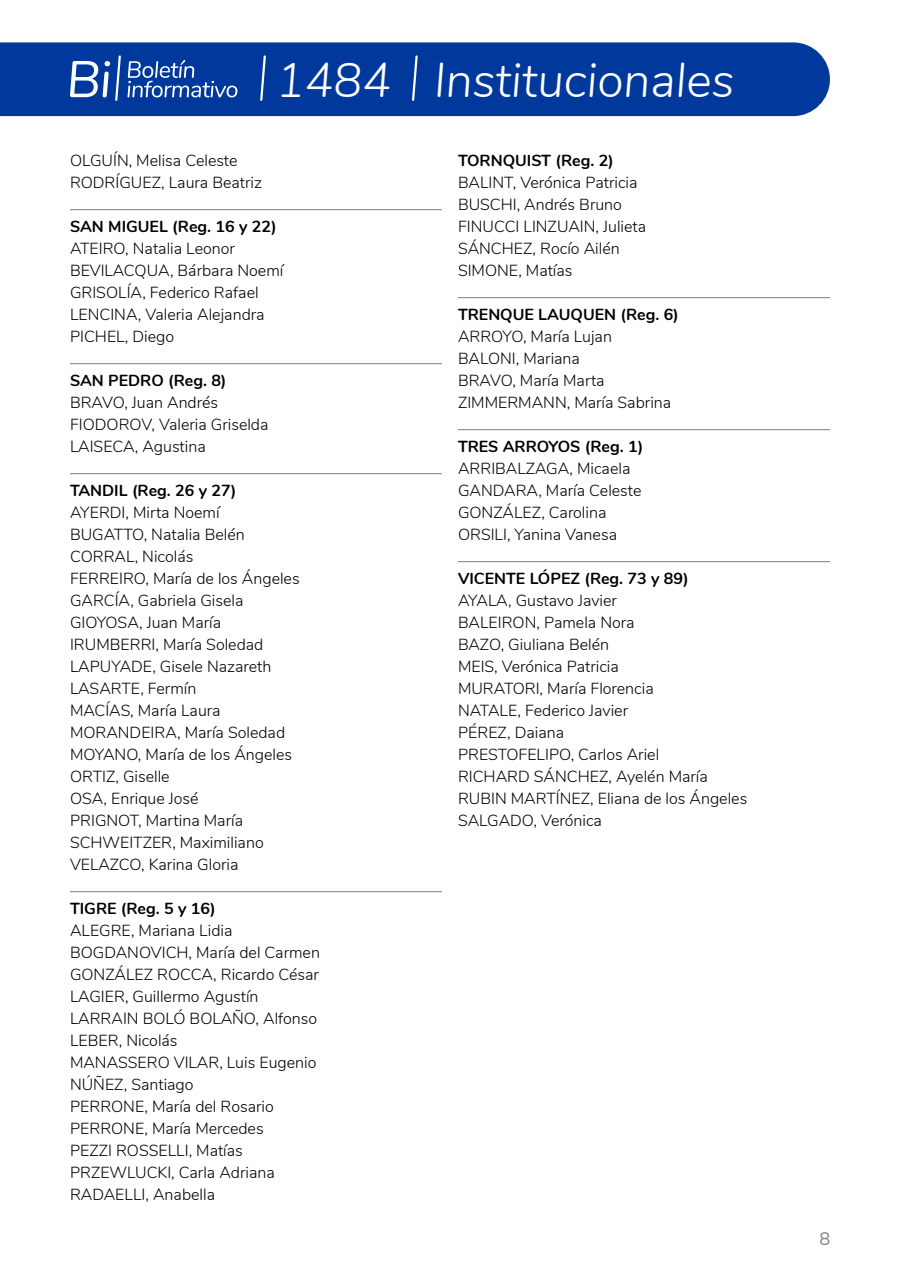
<style>
.page{position:relative;width:900px;height:1280px;background:#fff}
.page>*{position:absolute;margin:0;border:0;box-sizing:border-box;transform-origin:0 0}
.t1{font:italic 300 48px "Nunito";color:#fff}
.t2{font:18px "Nunito";color:#808080}
.t3{font:300 16px/22px "Nunito";color:#000}
.t4{font:700 16px "Nunito";color:#000}
</style>
<div class="page">
<hr style="left:70px;top:209px;width:372px;height:1px;background:#808080">
<hr style="left:70px;top:363px;width:372px;height:1px;background:#808080">
<hr style="left:70px;top:473px;width:372px;height:1px;background:#808080">
<hr style="left:70px;top:891px;width:372px;height:1px;background:#808080">
<hr style="left:458px;top:297px;width:372px;height:1px;background:#808080">
<hr style="left:458px;top:429px;width:372px;height:1px;background:#808080">
<hr style="left:458px;top:561px;width:372px;height:1px;background:#808080">
<div style="left:0;top:42px;width:830px;height:74px;background:#00389b"></div>
<svg style="left:128px;top:60px;width:109px;height:37px;background:#3561af"></svg>
<svg style="left:70px;top:55px;width:51px;height:46px"></svg>
<svg style="left:260px;top:55px;width:6px;height:46px"></svg>
<svg style="left:412px;top:55px;width:6px;height:46px"></svg>
<h1 class="t1" style="left:276px;top:45px;width:117px">1484</h1>
<p class="t3" style="left:70px;top:149px;width:194px">OLGUÍN, Melisa Celeste<br>RODRÍGUEZ, Laura Beatriz</p>
<p class="t4" style="left:70px;top:215px;width:208px">SAN MIGUEL (Reg. 16 y 22)</p>
<p class="t3" style="left:70px;top:237px;width:215px">ATEIRO, Natalia Leonor<br>BEVILACQUA, Bárbara Noemí<br>GRISOLÍA, Federico Rafael<br>LENCINA, Valeria Alejandra<br>PICHEL, Diego</p>
<p class="t4" style="left:70px;top:369px;width:158px">SAN PEDRO (Reg. 8)</p>
<p class="t3" style="left:70px;top:391px;width:200px">BRAVO, Juan Andrés<br>FIODOROV, Valeria Griselda<br>LAISECA, Agustina</p>
<p class="t4" style="left:70px;top:479px;width:168px">TANDIL (Reg. 26 y 27)</p>
<p class="t3" style="left:70px;top:501px;width:231px">AYERDI, Mirta Noemí<br>BUGATTO, Natalia Belén<br>CORRAL, Nicolás<br>FERREIRO, María de los Ángeles<br>GARCÍA, Gabriela Gisela<br>GIOYOSA, Juan María<br>IRUMBERRI, María Soledad<br>LAPUYADE, Gisele Nazareth<br>LASARTE, Fermín<br>MACÍAS, María Laura<br>MORANDEIRA, María Soledad<br>MOYANO, María de los Ángeles<br>ORTIZ, Giselle<br>OSA, Enrique José<br>PRIGNOT, Martina María<br>SCHWEITZER, Maximiliano<br>VELAZCO, Karina Gloria</p>
<p class="t4" style="left:70px;top:897px;width:147px">TIGRE (Reg. 5 y 16)</p>
<p class="t3" style="left:70px;top:919px;width:252px">ALEGRE, Mariana Lidia<br>BOGDANOVICH, María del Carmen<br>GONZÁLEZ ROCCA, Ricardo César<br>LAGIER, Guillermo Agustín<br>LARRAIN BOLÓ BOLAÑO, Alfonso<br>LEBER, Nicolás<br>MANASSERO VILAR, Luis Eugenio<br>NÚÑEZ, Santiago<br>PERRONE, María del Rosario<br>PERRONE, María Mercedes<br>PEZZI ROSSELLI, Matías<br>PRZEWLUCKI, Carla Adriana<br>RADAELLI, Anabella</p>
<h1 class="t1" style="left:434px;top:45px;width:302px">Institucionales</h1>
<p class="t4" style="left:458px;top:149px;width:157px">TORNQUIST (Reg. 2)</p>
<p class="t3" style="left:458px;top:171px;width:190px">BALINT, Verónica Patricia<br>BUSCHI, Andrés Bruno<br>FINUCCI LINZUAIN, Julieta<br>SÁNCHEZ, Rocío Ailén<br>SIMONE, Matías</p>
<p class="t4" style="left:458px;top:303px;width:222px">TRENQUE LAUQUEN (Reg. 6)</p>
<p class="t3" style="left:458px;top:325px;width:215px">ARROYO, María Lujan<br>BALONI, Mariana<br>BRAVO, María Marta<br>ZIMMERMANN, María Sabrina</p>
<p class="t4" style="left:458px;top:435px;width:187px">TRES ARROYOS (Reg. 1)</p>
<p class="t3" style="left:458px;top:457px;width:185px">ARRIBALZAGA, Micaela<br>GANDARA, María Celeste<br>GONZÁLEZ, Carolina<br>ORSILI, Yanina Vanesa</p>
<p class="t4" style="left:458px;top:567px;width:232px">VICENTE LÓPEZ (Reg. 73 y 89)</p>
<p class="t3" style="left:458px;top:589px;width:291px">AYALA, Gustavo Javier<br>BALEIRON, Pamela Nora<br>BAZO, Giuliana Belén<br>MEIS, Verónica Patricia<br>MURATORI, María Florencia<br>NATALE, Federico Javier<br>PÉREZ, Daiana<br>PRESTOFELIPO, Carlos Ariel<br>RICHARD SÁNCHEZ, Ayelén María<br>RUBIN MARTÍNEZ, Eliana de los Ángeles<br>SALGADO, Verónica</p>
<p class="t2" style="left:819px;top:1225px;width:12px">8</p>
</div>
